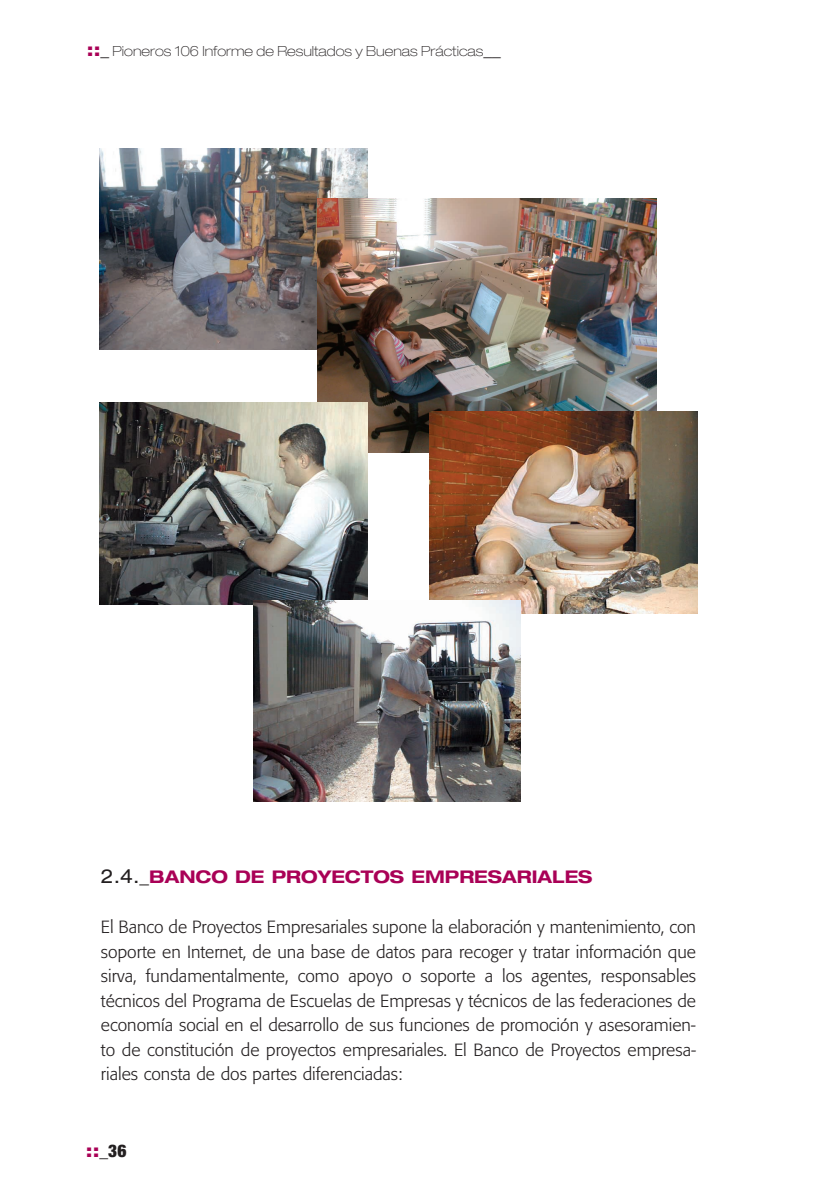
<style>
.page{position:relative;width:828px;height:1190px;background:#fff}
.page>*{position:absolute;margin:0;border:0;box-sizing:border-box;transform-origin:0 0}
.t1{font:300 17.5px/24.5px "Formata";color:#231f20;text-align:justify}
.t2{font:700 expanded 17.5px "Helvetica Neue";color:#a90156}
.t3{font:800 expanded 17.5px "Helvetica Neue";color:#a90156}
.t4{font:100 expanded 14px "Helvetica Neue";color:#231f20}
.s1{font-weight:800;font-size:17.5px;color:#a90156}
.s2{font-size:17.5px}
.s3{font-weight:400;font-size:19.25px;color:#231f20}
.s4{font-weight:100;color:#231f20}
.s5{font-weight:900;font-stretch:condensed;color:#231f20}
</style>
<div class="page">
<img style="left:99px;top:149px;width:268px;height:201px">
<img style="left:317px;top:198px;width:340px;height:254px">
<img style="left:430px;top:412px;width:268px;height:201px">
<img style="left:99px;top:403px;width:268px;height:201px">
<img style="left:253px;top:600px;width:267px;height:201px">
<p class="t4" style="left:87px;top:46px;width:415px"><span class="s1">::</span><span class="s2">_</span> Pioneros 106 Informe de Resultados y Buenas Prácticas<span class="s2">__</span></p>
<p class="t2" style="left:101px;top:870px;width:493px"><span class="s3">2.4._</span>BANCO DE PROYECTOS EMPRESARIALES</p>
<p class="t1" style="left:101px;top:916px;width:597px">El Banco de Proyectos Empresariales supone la elaboración y mantenimiento, con soporte en Internet, de una base de datos para recoger y tratar información que sirva, fundamentalmente, como apoyo o soporte a los agentes, responsables técnicos del Programa de Escuelas de Empresas y técnicos de las federaciones de economía social en el desarrollo de sus funciones de promoción y asesoramien&shy;to de constitución de proyectos empresariales. El Banco de Proyectos empresa&shy;riales consta de dos partes diferenciadas:</p>
<p class="t3" style="left:86px;top:1144px;width:42px">::<span class="s4">_</span><span class="s5">36</span></p>
</div>
